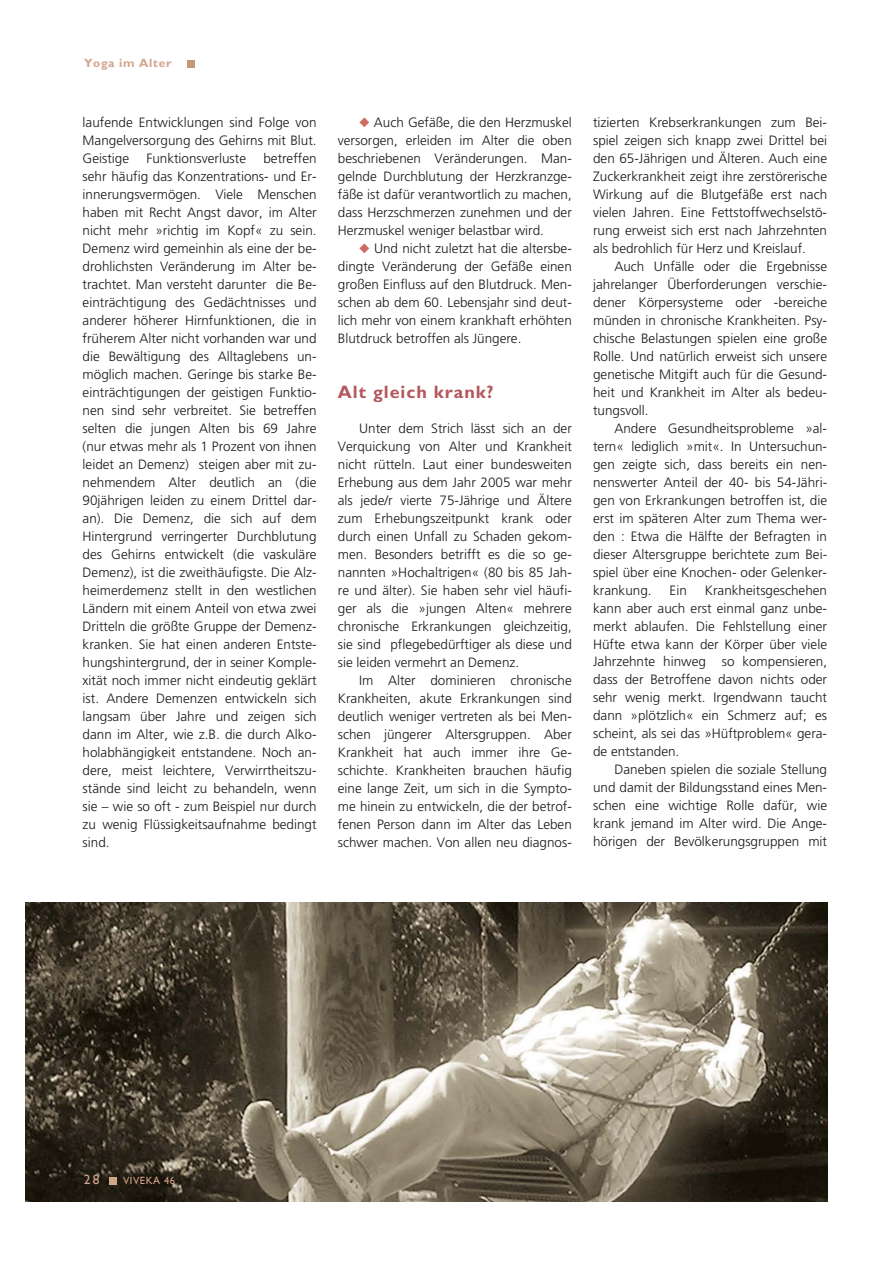
<style>
.page{position:relative;width:893px;height:1263px;background:#fff}
.page>*{position:absolute;margin:0;border:0;box-sizing:border-box;transform-origin:0 0}
.t1{font:700 18px "Gill Indian";letter-spacing:.055em;color:#b3585d}
.t2{font:300 13.5px/18px "Frut Indian";color:#191918;text-align:justify}
.t3{font:13.5px "Gill Sans";color:#d4a48e}
.t4{font:700 12px "Gill Indian";letter-spacing:.055em;color:#d4a48e}
.t5{font:10.5px "Gill Sans";letter-spacing:.05em;color:#d4a48e}
.s1{color:#ce6a61}
</style>
<div class="page">
<div style="left:187px;top:60px;width:8px;height:7px;background:#c59773"></div>
<img style="left:26px;top:902px;width:801px;height:300px">
<div style="left:109px;top:1177px;width:7px;height:8px;background:#cfa88a"></div>
<p class="t4" style="left:84px;top:54px;width:89px">Yoga im Alter</p>
<p class="t2" style="left:83px;top:112px;width:235px">laufende Entwicklungen sind Folge von Mangelversorgung des Gehirns mit Blut.<br>Geistige</p>
<p class="t2" style="left:83px;top:148px;width:235px;text-indent:181px">betreffen sehr häufig das Konzentrations- und Er&shy;innerungsvermögen. Viele Menschen haben mit Recht Angst davor, im Alter nicht mehr »richtig im Kopf« zu sein.<br>Demenz wird gemeinhin als eine der be&shy;drohlichsten Veränderung im Alter be&shy;trachtet. Man versteht darunter die Be&shy;einträchtigung des Gedächtnisses und anderer höherer Hirnfunktionen, die in früherem Alter nicht vorhanden war und die Bewältigung des Alltaglebens un&shy;möglich machen. Geringe bis starke Be&shy;einträchtigungen der geistigen Funktio&shy;nen sind sehr verbreitet. Sie betreffen selten die jungen Alten bis 69 Jahre (nur etwas mehr als 1 Prozent von ihnen leidet an Demenz) steigen aber mit zu&shy;nehmendem Alter deutlich an (die 90jährigen leiden zu einem Drittel dar&shy;an). Die Demenz, die sich auf dem Hintergrund verringerter Durchblutung des Gehirns entwickelt (die vaskuläre Demenz), ist die zweithäufigste. Die Alz&shy;heimerdemenz stellt in den westlichen Ländern mit einem Anteil von etwa zwei Dritteln die größte Gruppe der Demenz&shy;kranken. Sie hat einen anderen Entste&shy;hungshintergrund, der in seiner Komple&shy;xität noch immer nicht eindeutig geklärt ist. Andere Demenzen entwickeln sich langsam über Jahre und zeigen sich dann im Alter, wie z.B. die durch Alko&shy;holabhängigkeit entstandene. Noch an&shy;dere, meist leichtere, Verwirrtheitszu&shy;stände sind leicht zu behandeln, wenn sie – wie so oft - zum Beispiel nur durch zu wenig Flüssigkeitsaufnahme bedingt sind.</p>
<p class="t2" style="left:146px;top:148px;width:101px">Funktionsverluste</p>
<p class="t2" style="left:338px;top:112px;width:235px;text-indent:21px"><span class="s1">◆</span> Auch Gefäße, die den Herzmuskel versorgen, erleiden im Alter die oben beschriebenen Veränderungen. Man&shy;gelnde Durchblutung der Herzkranzge&shy;fäße ist dafür verantwortlich zu machen, dass Herzschmerzen zunehmen und der Herzmuskel weniger belastbar wird.</p>
<p class="t2" style="left:338px;top:238px;width:235px;text-indent:21px"><span class="s1">◆</span> Und nicht zuletzt hat die altersbe&shy;dingte Veränderung der Gefäße einen großen Einfluss auf den Blutdruck. Men&shy;schen ab dem 60. Lebensjahr sind deut&shy;lich mehr von einem krankhaft erhöhten Blutdruck betroffen als Jüngere.</p>
<h1 class="t1" style="left:338px;top:378px;width:157px">Alt gleich krank?</h1>
<p class="t2" style="left:338px;top:418px;width:235px;text-indent:21px">Unter dem Strich lässt sich an der Verquickung von Alter und Krankheit nicht rütteln. Laut einer bundesweiten Erhebung aus dem Jahr 2005 war mehr als jede/r vierte 75-Jährige und Ältere zum Erhebungszeitpunkt krank oder durch einen Unfall zu Schaden gekom&shy;men. Besonders betrifft es die so ge&shy;nannten »Hochaltrigen« (80 bis 85 Jah&shy;re und älter). Sie haben sehr viel häufi&shy;ger als die »jungen Alten« mehrere chronische Erkrankungen gleichzeitig, sie sind pflegebedürftiger als diese und sie leiden vermehrt an Demenz.</p>
<p class="t2" style="left:338px;top:670px;width:235px;text-indent:21px">Im Alter dominieren chronische Krankheiten, akute Erkrankungen sind deutlich weniger vertreten als bei Men&shy;schen jüngerer Altersgruppen. Aber Krankheit hat auch immer ihre Ge&shy;schichte. Krankheiten brauchen häufig eine lange Zeit, um sich in die Sympto&shy;me hinein zu entwickeln, die der betrof&shy;fenen Person dann im Alter das Leben schwer machen. Von allen neu diagnos-</p>
<p class="t2" style="left:593px;top:112px;width:235px">tizierten Krebserkrankungen zum Bei&shy;spiel zeigen sich knapp zwei Drittel bei den 65-Jährigen und Älteren. Auch eine Zuckerkrankheit zeigt ihre zerstörerische Wirkung auf die Blutgefäße erst nach vielen Jahren. Eine Fettstoffwechselstö&shy;rung erweist sich erst nach Jahrzehnten als bedrohlich für Herz und Kreislauf.</p>
<p class="t2" style="left:593px;top:256px;width:235px;text-indent:21px">Auch Unfälle oder die Ergebnisse jahrelanger Überforderungen verschie&shy;dener Körpersysteme oder -bereiche münden in chronische Krankheiten. Psy&shy;chische Belastungen spielen eine große Rolle. Und natürlich erweist sich unsere genetische Mitgift auch für die Gesund&shy;heit und Krankheit im Alter als bedeu&shy;tungsvoll.</p>
<p class="t2" style="left:593px;top:418px;width:235px;text-indent:21px">Andere Gesundheitsprobleme »al&shy;tern« lediglich »mit«. In Untersuchun&shy;gen zeigte sich, dass bereits ein nen&shy;nenswerter Anteil der 40- bis 54-Jähri&shy;gen von Erkrankungen betroffen ist, die erst im späteren Alter zum Thema wer&shy;den : Etwa die Hälfte der Befragten in dieser Altersgruppe berichtete zum Bei&shy;spiel über eine Knochen- oder Gelenker&shy;krankung.</p>
<p class="t2" style="left:593px;top:580px;width:235px;text-indent:112px">Krankheitsgeschehen kann aber auch erst einmal ganz unbe&shy;merkt ablaufen. Die Fehlstellung einer Hüfte etwa kann der Körper über viele Jahrzehnte hinweg so kompensieren, dass der Betroffene davon nichts oder sehr wenig merkt. Irgendwann taucht dann »plötzlich« ein Schmerz auf; es scheint, als sei das »Hüftproblem« gera&shy;de entstanden.</p>
<p class="t2" style="left:593px;top:760px;width:235px;text-indent:21px">Daneben spielen die soziale Stellung und damit der Bildungsstand eines Men&shy;schen eine wichtige Rolle dafür, wie krank jemand im Alter wird. Die Ange&shy;hörigen der Bevölkerungsgruppen mit</p>
<p class="t2" style="left:669px;top:580px;width:19px">Ein</p>
<p class="t3" style="left:84px;top:1172px;width:17px">28</p>
<p class="t5" style="left:123px;top:1175px;width:54px">VIVEKA 46</p>
</div>
